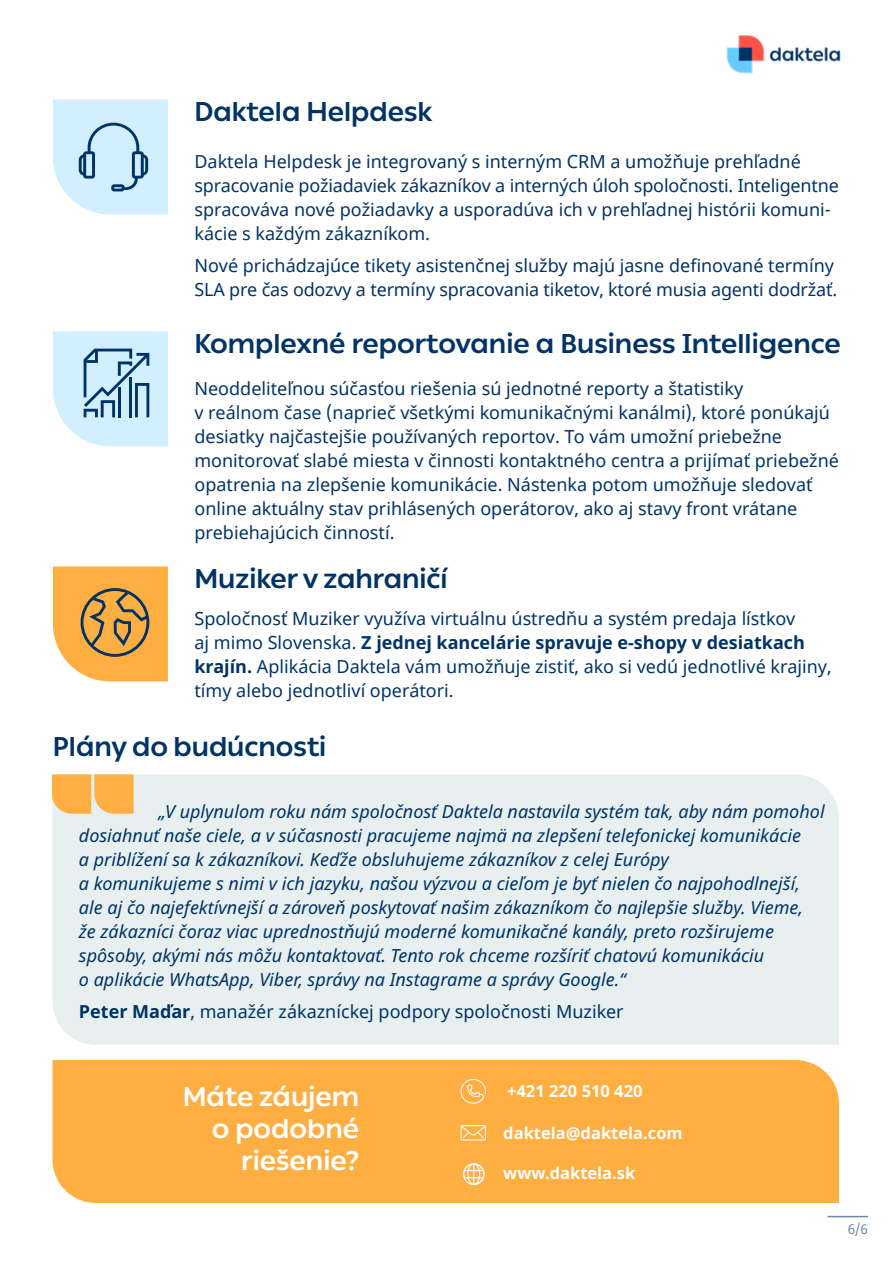
<style>
.page{position:relative;width:893px;height:1263px;background:#fff}
.page>*{position:absolute;margin:0;border:0;box-sizing:border-box;transform-origin:0 0}
.t1{font:700 27px "Ping LCG";color:#036}
.t2{font:700 27px/32.4px "Ping LCG";color:#fff;text-align:right}
.t3{font:18px/24px "Noto Sans";color:#036}
.t4{font:italic 18px/24px "Noto Sans";color:#036}
.t5{font:700 16.5px "Noto Sans";color:#fff}
.t6{font:13.5px "Noto Sans";color:#036}
.s1{font-weight:700}
</style>
<div class="page">
<hr style="left:827px;top:1216px;width:41px;height:1px;background:#036">
<img style="left:726px;top:35px;width:115px;height:39px">
<div style="left:52px;top:774px;width:787px;height:271px;background:#e8efef"></div>
<div style="left:52px;top:1060px;width:787px;height:143px;background:#ffae42"></div>
<svg style="left:461px;top:1079px;width:25px;height:25px"></svg>
<svg style="left:461px;top:1125px;width:25px;height:15px"></svg>
<svg style="left:463px;top:1163px;width:21px;height:22px"></svg>
<svg style="left:52px;top:774px;width:82px;height:40px;background:#fcb555"></svg>
<svg style="left:53px;top:566px;width:115px;height:115px;background:#e9a84f"></svg>
<svg style="left:53px;top:331px;width:115px;height:115px;background:#beddef"></svg>
<svg style="left:53px;top:100px;width:115px;height:115px;background:#c5e3f4"></svg>
<h1 class="t1" style="left:194px;top:91px;width:239px">Daktela Helpdesk</h1>
<p class="t3" style="left:194px;top:150px;width:646px">Daktela Helpdesk je integrovaný s interným CRM a umožňuje prehľadné spracovanie požiadaviek zákazníkov a interných úloh spoločnosti. Inteligentne spracováva nové požiadavky a usporadúva ich v prehľadnej histórii komuni&shy;kácie s každým zákazníkom.</p>
<p class="t3" style="left:194px;top:254px;width:644px">Nové prichádzajúce tikety asistenčnej služby majú jasne definované termíny<br>SLA pre čas odozvy a termíny spracovania tiketov, ktoré musia agenti dodržať.</p>
<h1 class="t1" style="left:194px;top:322px;width:648px">Komplexné reportovanie a Business Intelligence</h1>
<p class="t3" style="left:194px;top:377px;width:646px">Neoddeliteľnou súčasťou riešenia sú jednotné reporty a štatistiky<br>v reálnom čase (naprieč všetkými komunikačnými kanálmi), ktoré ponúkajú desiatky najčastejšie používaných reportov. To vám umožní priebežne monitorovať slabé miesta v činnosti kontaktného centra a prijímať priebežné opatrenia na zlepšenie komunikácie. Nástenka potom umožňuje sledovať online aktuálny stav prihlásených operátorov, ako aj stavy front vrátane prebiehajúcich činností.</p>
<h1 class="t1" style="left:194px;top:557px;width:255px">Muziker v zahraničí</h1>
<p class="t3" style="left:194px;top:607px;width:639px">Spoločnosť Muziker využíva virtuálnu ústredňu a systém predaja lístkov<br>aj mimo Slovenska. <span class="s1">Z jednej kancelárie spravuje e-shopy v desiatkach krajín.</span> Aplikácia Daktela vám umožňuje zistiť, ako si vedú jednotlivé krajiny, tímy alebo jednotliví operátori.</p>
<h1 class="t1" style="left:53px;top:725px;width:275px">Plány do budúcnosti</h1>
<p class="t4" style="left:79px;top:800px;width:747px;text-indent:80px">„V uplynulom roku nám spoločnosť Daktela nastavila systém tak, aby nám pomohol dosiahnuť naše ciele, a v súčasnosti pracujeme najmä na zlepšení telefonickej komunikácie<br>a priblížení sa k zákazníkovi. Keďže obsluhujeme zákazníkov z celej Európy<br>a komunikujeme s nimi v ich jazyku, našou výzvou a cieľom je byť nielen čo najpohodlnejší, ale aj čo najefektívnejší a zároveň poskytovať našim zákazníkom čo najlepšie služby. Vieme, že zákazníci čoraz viac uprednostňujú moderné komunikačné kanály, preto rozširujeme spôsoby, akými nás môžu kontaktovať. Tento rok chceme rozšíriť chatovú komunikáciu<br>o aplikácie WhatsApp, Viber, správy na Instagrame a správy Google.“</p>
<p class="t3" style="left:79px;top:1000px;width:546px"><span class="s1">Peter Maďar</span>, manažér zákazníckej podpory spoločnosti Muziker</p>
<h1 class="t2" style="left:183px;top:1078px;width:178px">Máte záujem o podobné riešenie?</h1>
<p class="t5" style="left:507px;top:1081px;width:137px">+421 220 510 420</p>
<p class="t5" style="left:503px;top:1123px;width:181px">daktela@daktela.com</p>
<p class="t5" style="left:503px;top:1163px;width:134px">www.daktela.sk</p>
<p class="t6" style="left:847px;top:1220px;width:22px">6/6</p>
</div>
